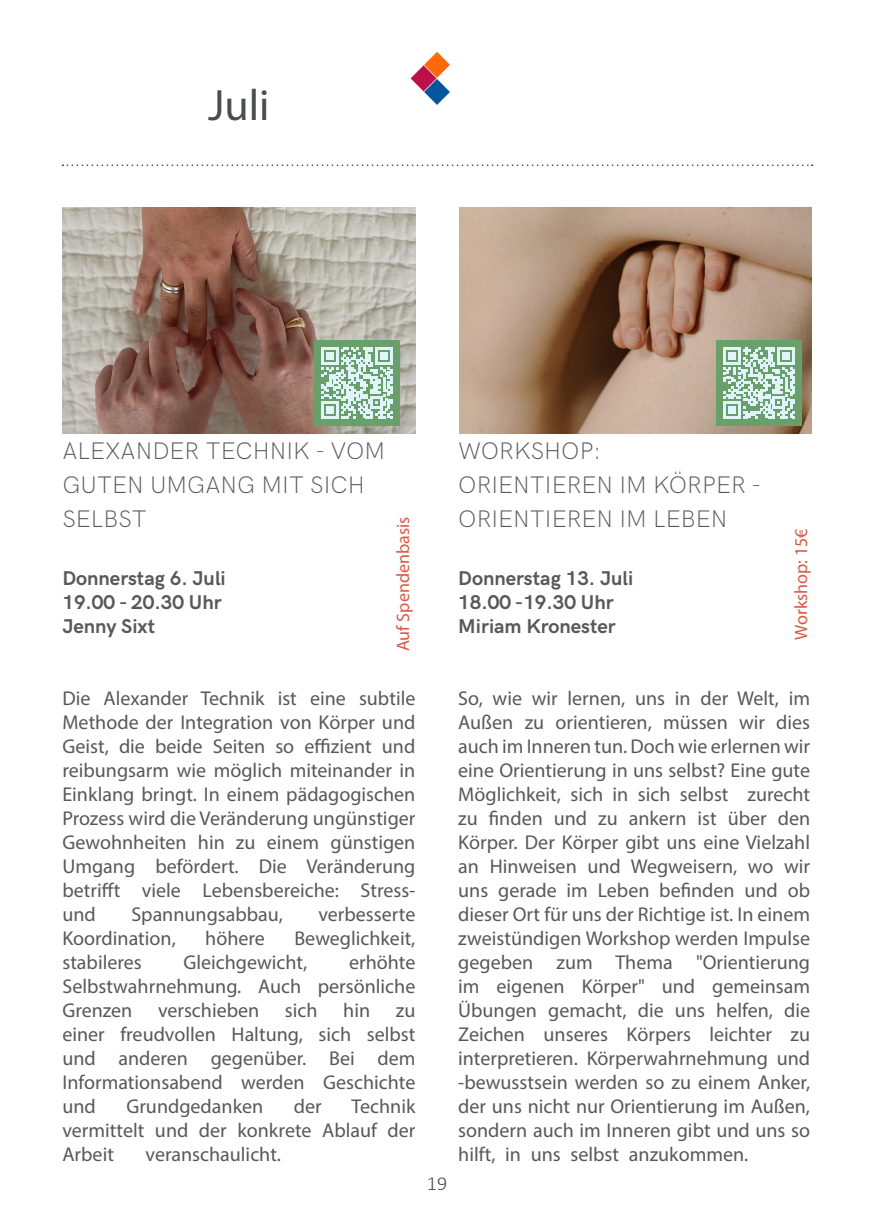
<style>
.page{position:relative;width:874px;height:1225px;background:#fff}
.page>*{position:absolute;margin:0;border:0;box-sizing:border-box;transform-origin:0 0}
.t1{font:44px "Myriad Pro";color:#4b4c4d}
.t2{font:300 24px/34px "HK Grotesk";color:#57585a}
.t3{font:20px "Myriad Pro";color:#57585a}
.t4{font:700 20px/24px "HK Grotesk";color:#57585a}
.t5{font:300 20px "Calibri";color:#4b4c4d}
.t6{font:18px "Myriad Pro";color:#d95842}
</style>
<div class="page">
<img style="left:62px;top:207px;width:353px;height:227px">
<div style="left:314px;top:340px;width:85px;height:85px;background:#699f6b"></div>
<svg style="left:321px;top:347px;width:71px;height:71px"></svg>
<svg style="left:62px;top:164px;width:750px;height:2px"></svg>
<img style="left:410px;top:52px;width:40px;height:53px">
<img style="left:459px;top:207px;width:351px;height:227px">
<div style="left:716px;top:340px;width:85px;height:85px;background:#699f6b"></div>
<svg style="left:723px;top:347px;width:71px;height:71px"></svg>
<h1 class="t1" style="left:208px;top:78px;width:63px">Juli</h1>
<p class="t2" style="left:62px;top:432px;width:324px">ALEXANDER TECHNIK - VOM<br>GUTEN UMGANG MIT SICH<br>SELBST</p>
<p class="t4" style="left:62px;top:565px;width:165px">Donnerstag 6. Juli<br>19.00 - 20.30 Uhr<br>Jenny Sixt</p>
<p class="t6" style="left:391px;top:651px;width:136px;rotate:-90deg">Auf Spendenbasis</p>
<p class="t2" style="left:458px;top:432px;width:304px">WORKSHOP:<br>ORIENTIEREN IM KÖRPER -<br>ORIENTIEREN IM LEBEN</p>
<p class="t4" style="left:458px;top:565px;width:176px">Donnerstag 13. Juli<br>18.00 -19.30 Uhr<br>Miriam Kronester</p>
<p class="t6" style="left:789px;top:640px;width:113px;rotate:-90deg">Workshop: 15€</p>
<p class="t3" style="left:104px;top:686px;width:86px">Alexander</p>
<p class="t3" style="left:200px;top:686px;width:65px">Technik</p>
<p class="t3" style="left:359px;top:686px;width:58px">subtile</p>
<p class="t3" style="left:62px;top:686px;width:30px">Die</p>
<p class="t3" style="left:62px;top:710px;width:354px">Methode der Integration von Körper und</p>
<p class="t3" style="left:382px;top:734px;width:35px">und</p>
<p class="t3" style="left:277px;top:686px;width:21px">ist</p>
<p class="t3" style="left:310px;top:686px;width:37px">eine</p>
<p class="t3" style="left:304px;top:734px;width:69px">effizient</p>
<p class="t3" style="left:119px;top:734px;width:27px">die</p>
<p class="t3" style="left:155px;top:734px;width:49px">beide</p>
<p class="t3" style="left:213px;top:734px;width:54px">Seiten</p>
<p class="t3" style="left:62px;top:734px;width:48px">Geist,</p>
<p class="t3" style="left:62px;top:758px;width:354px">reibungsarm wie möglich miteinander in</p>
<p class="t3" style="left:62px;top:782px;width:354px">Einklang bringt In. einem pädagogischen</p>
<p class="t3" style="left:62px;top:806px;width:354px">Prozess wird die Veränderung ungünstiger</p>
<p class="t3" style="left:330px;top:830px;width:86px">günstigen</p>
<p class="t3" style="left:275px;top:734px;width:20px">so</p>
<p class="t3" style="left:62px;top:830px;width:126px">Gewohnheiten</p>
<p class="t3" style="left:198px;top:830px;width:28px">hin</p>
<p class="t3" style="left:266px;top:830px;width:54px">einem</p>
<p class="t3" style="left:236px;top:830px;width:21px">zu</p>
<p class="t3" style="left:62px;top:854px;width:74px">Umgang</p>
<p class="t3" style="left:62px;top:878px;width:59px">betrifft</p>
<p class="t3" style="left:155px;top:854px;width:85px">befördert.</p>
<p class="t3" style="left:259px;top:854px;width:30px">Die</p>
<p class="t3" style="left:306px;top:854px;width:110px">Veränderung</p>
<p class="t3" style="left:142px;top:878px;width:41px">viele</p>
<p class="t3" style="left:202px;top:878px;width:138px">Lebensbereiche:</p>
<p class="t3" style="left:360px;top:878px;width:56px">Stress-</p>
<p class="t3" style="left:62px;top:902px;width:35px">und</p>
<p class="t3" style="left:131px;top:902px;width:153px">Spannungsabbau,</p>
<p class="t3" style="left:318px;top:902px;width:98px">verbesserte</p>
<p class="t3" style="left:62px;top:926px;width:115px">Koordination,</p>
<p class="t3" style="left:205px;top:926px;width:61px">höhere</p>
<p class="t3" style="left:294px;top:926px;width:122px">Beweglichkeit,</p>
<p class="t3" style="left:62px;top:950px;width:81px">stabileres</p>
<p class="t3" style="left:183px;top:950px;width:125px">Gleichgewicht,</p>
<p class="t3" style="left:349px;top:950px;width:68px">erhöhte</p>
<p class="t3" style="left:62px;top:974px;width:180px">Selbstwahrnehmung.</p>
<p class="t3" style="left:258px;top:974px;width:45px">Auch</p>
<p class="t3" style="left:318px;top:974px;width:99px">persönliche</p>
<p class="t3" style="left:62px;top:998px;width:71px">Grenzen</p>
<p class="t3" style="left:158px;top:998px;width:103px">verschieben</p>
<p class="t3" style="left:285px;top:998px;width:34px">sich</p>
<p class="t3" style="left:343px;top:998px;width:28px">hin</p>
<p class="t3" style="left:395px;top:998px;width:21px">zu</p>
<p class="t3" style="left:62px;top:1022px;width:44px">einer</p>
<p class="t3" style="left:120px;top:1022px;width:97px">freudvollen</p>
<p class="t3" style="left:231px;top:1022px;width:73px">Haltung,</p>
<p class="t3" style="left:318px;top:1022px;width:34px">sich</p>
<p class="t3" style="left:366px;top:1022px;width:50px">selbst</p>
<p class="t3" style="left:62px;top:1046px;width:35px">und</p>
<p class="t3" style="left:118px;top:1046px;width:71px">anderen</p>
<p class="t3" style="left:211px;top:1046px;width:97px">gegenüber.</p>
<p class="t3" style="left:329px;top:1046px;width:27px">Bei</p>
<p class="t3" style="left:377px;top:1046px;width:39px">dem</p>
<p class="t3" style="left:62px;top:1070px;width:162px">Informationsabend</p>
<p class="t3" style="left:241px;top:1070px;width:65px">werden</p>
<p class="t3" style="left:323px;top:1070px;width:94px">Geschichte</p>
<p class="t3" style="left:62px;top:1094px;width:35px">und</p>
<p class="t3" style="left:126px;top:1094px;width:138px">Grundgedanken</p>
<p class="t3" style="left:294px;top:1094px;width:29px">der</p>
<p class="t3" style="left:351px;top:1094px;width:65px">Technik</p>
<p class="t3" style="left:62px;top:1118px;width:83px">vermittelt</p>
<p class="t3" style="left:155px;top:1118px;width:35px">und</p>
<p class="t3" style="left:199px;top:1118px;width:29px">der</p>
<p class="t3" style="left:237px;top:1118px;width:76px">konkrete</p>
<p class="t3" style="left:62px;top:1142px;width:53px">Arbeit</p>
<p class="t3" style="left:145px;top:1142px;width:137px">veranschaulicht.</p>
<p class="t3" style="left:322px;top:1118px;width:56px">Ablauf</p>
<p class="t3" style="left:387px;top:1118px;width:29px">der</p>
<p class="t5" style="left:426px;top:1170px;width:22px">19</p>
<p class="t3" style="left:458px;top:686px;width:26px">So,</p>
<p class="t3" style="left:492px;top:686px;width:31px">wie</p>
<p class="t3" style="left:531px;top:686px;width:27px">wir</p>
<p class="t3" style="left:567px;top:686px;width:59px">lernen,</p>
<p class="t3" style="left:634px;top:686px;width:32px">uns</p>
<p class="t3" style="left:674px;top:686px;width:17px">in</p>
<p class="t3" style="left:700px;top:686px;width:29px">der</p>
<p class="t3" style="left:736px;top:686px;width:43px">Welt,</p>
<p class="t3" style="left:788px;top:686px;width:23px">im</p>
<p class="t3" style="left:458px;top:710px;width:57px">Außen</p>
<p class="t3" style="left:458px;top:734px;width:353px">auch im Inneren tun. Doch wie erlernen wir</p>
<p class="t3" style="left:458px;top:758px;width:353px">eine Orientierung in uns selbst? Eine gute</p>
<p class="t3" style="left:747px;top:782px;width:64px">zurecht</p>
<p class="t3" style="left:775px;top:710px;width:35px">dies</p>
<p class="t3" style="left:555px;top:710px;width:98px">orientieren,</p>
<p class="t3" style="left:738px;top:710px;width:27px">wir</p>
<p class="t3" style="left:662px;top:710px;width:66px">müssen</p>
<p class="t3" style="left:524px;top:710px;width:21px">zu</p>
<p class="t3" style="left:458px;top:782px;width:104px">Möglichkeit,</p>
<p class="t3" style="left:570px;top:782px;width:34px">sich</p>
<p class="t3" style="left:637px;top:782px;width:34px">sich</p>
<p class="t3" style="left:679px;top:782px;width:50px">selbst</p>
<p class="t3" style="left:612px;top:782px;width:17px">in</p>
<p class="t3" style="left:488px;top:806px;width:55px">finden</p>
<p class="t3" style="left:553px;top:806px;width:35px">und</p>
<p class="t3" style="left:628px;top:806px;width:59px">ankern</p>
<p class="t3" style="left:727px;top:806px;width:40px">über</p>
<p class="t3" style="left:777px;top:806px;width:34px">den</p>
<p class="t3" style="left:697px;top:806px;width:21px">ist</p>
<p class="t3" style="left:458px;top:806px;width:21px">zu</p>
<p class="t3" style="left:458px;top:830px;width:353px">Körper. Der Körper gibt uns eine Vielzahl</p>
<p class="t3" style="left:783px;top:854px;width:27px">wir</p>
<p class="t3" style="left:598px;top:806px;width:21px">zu</p>
<p class="t3" style="left:587px;top:854px;width:35px">und</p>
<p class="t3" style="left:489px;top:854px;width:89px">Hinweisen</p>
<p class="t3" style="left:630px;top:854px;width:108px">Wegweisern,</p>
<p class="t3" style="left:458px;top:854px;width:22px">an</p>
<p class="t3" style="left:747px;top:854px;width:27px">wo</p>
<p class="t3" style="left:659px;top:878px;width:77px">befinden</p>
<p class="t3" style="left:498px;top:878px;width:60px">gerade</p>
<p class="t3" style="left:597px;top:878px;width:53px">Leben</p>
<p class="t3" style="left:744px;top:878px;width:35px">und</p>
<p class="t3" style="left:787px;top:878px;width:24px">ob</p>
<p class="t3" style="left:566px;top:878px;width:23px">im</p>
<p class="t3" style="left:458px;top:878px;width:32px">uns</p>
<p class="t3" style="left:458px;top:902px;width:353px">dieser Ort für uns der Richtige ist In. einem</p>
<p class="t3" style="left:458px;top:926px;width:353px">zweistündigen Workshop werden Impulse</p>
<p class="t3" style="left:695px;top:950px;width:115px">"Orientierung</p>
<p class="t3" style="left:458px;top:950px;width:76px">gegeben</p>
<p class="t3" style="left:615px;top:950px;width:59px">Thema</p>
<p class="t3" style="left:556px;top:950px;width:38px">zum</p>
<p class="t3" style="left:458px;top:974px;width:23px">im</p>
<p class="t3" style="left:496px;top:974px;width:70px">eigenen</p>
<p class="t3" style="left:581px;top:974px;width:65px">Körper"</p>
<p class="t3" style="left:661px;top:974px;width:35px">und</p>
<p class="t3" style="left:711px;top:974px;width:99px">gemeinsam</p>
<p class="t3" style="left:458px;top:998px;width:80px">Übungen</p>
<p class="t3" style="left:548px;top:998px;width:80px">gemacht,</p>
<p class="t3" style="left:637px;top:998px;width:27px">die</p>
<p class="t3" style="left:674px;top:998px;width:32px">uns</p>
<p class="t3" style="left:715px;top:998px;width:58px">helfen,</p>
<p class="t3" style="left:783px;top:998px;width:27px">die</p>
<p class="t3" style="left:458px;top:1022px;width:68px">Zeichen</p>
<p class="t3" style="left:458px;top:1046px;width:353px">interpretieren. Körperwahrnehmung und</p>
<p class="t3" style="left:458px;top:1070px;width:353px">-bewusstsein werden so zu einem Anker,</p>
<p class="t3" style="left:458px;top:1094px;width:353px">der uns nicht nur Orientierung im Außen,</p>
<p class="t3" style="left:458px;top:1118px;width:353px">sondern auch im Inneren gibt und uns so</p>
<p class="t3" style="left:628px;top:1142px;width:121px">anzukommen.</p>
<p class="t3" style="left:709px;top:1022px;width:64px">leichter</p>
<p class="t3" style="left:626px;top:1022px;width:66px">Körpers</p>
<p class="t3" style="left:543px;top:1022px;width:66px">unseres</p>
<p class="t3" style="left:790px;top:1022px;width:21px">zu</p>
<p class="t3" style="left:458px;top:1142px;width:39px">hilft,</p>
<p class="t3" style="left:570px;top:1142px;width:50px">selbst</p>
<p class="t3" style="left:505px;top:1142px;width:17px">in</p>
<p class="t3" style="left:530px;top:1142px;width:32px">uns</p>
</div>
